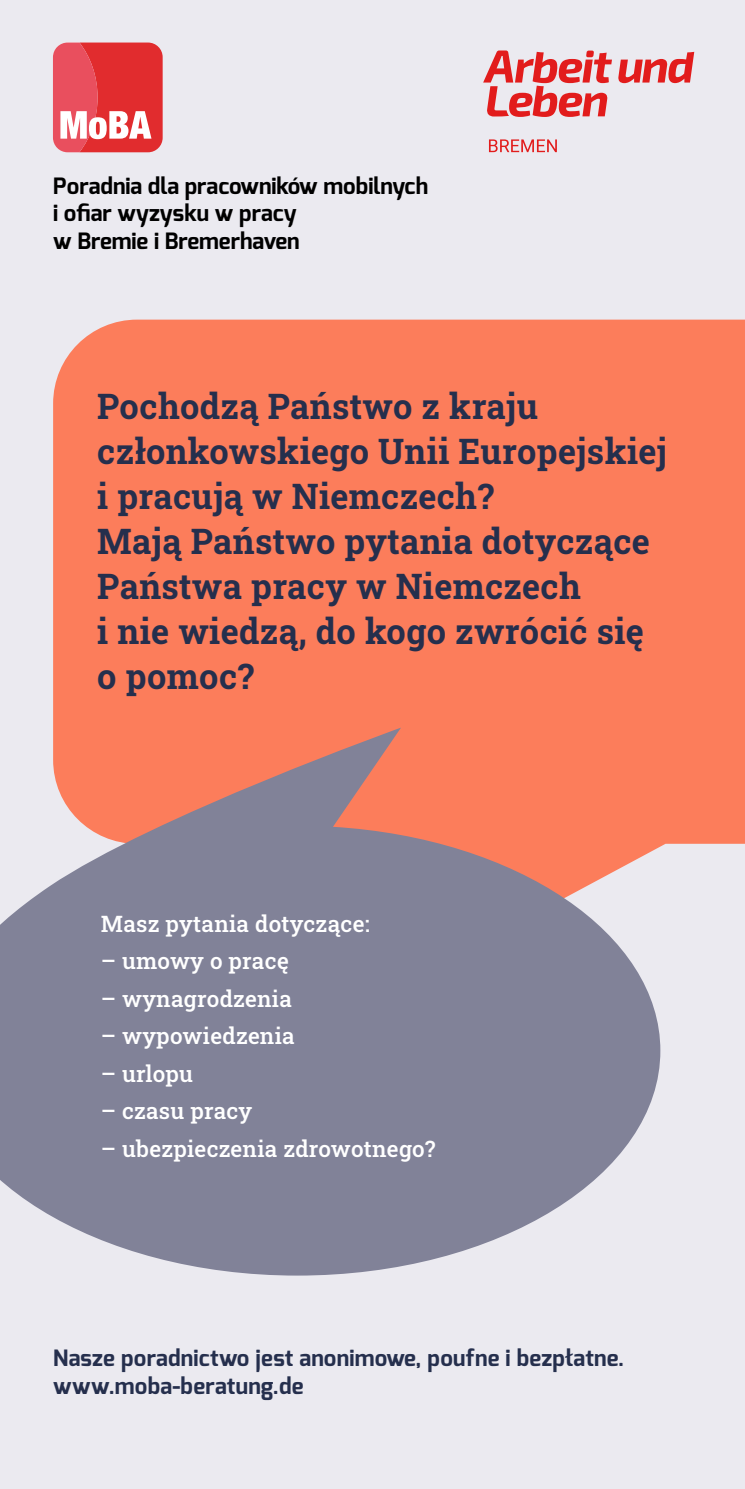
<style>
.page{position:relative;width:745px;height:1489px;background:#fff}
.page>*{position:absolute;margin:0;border:0;box-sizing:border-box;transform-origin:0 0}
.t1{font:35px/45px "Roboto Slab";letter-spacing:.01em;color:#252f4d}
.t2{font:22.5px "Roboto Slab";letter-spacing:.01em;color:#fff}
.t3{font:700 22.5px/27.5px "Exo";color:#000}
.t4{font:700 22.5px/28px "Exo";letter-spacing:.01em;color:#252f4d}
</style>
<div class="page">
<div style="left:0;top:0;width:744px;height:1488px;background:#ebeaf0"></div>
<div style="left:53px;top:319px;width:691px;height:528px;background:#fc7d5b"></div>
<svg style="left:0;top:727px;width:660px;height:548px;background:#a28d98"></svg>
<svg style="left:53px;top:43px;width:109px;height:109px;background:#e7575c"></svg>
<svg style="left:618px;top:52px;width:75px;height:31px"></svg>
<svg style="left:483px;top:50px;width:128px;height:67px"></svg>
<svg style="left:489px;top:139px;width:67px;height:13px"></svg>
<p class="t3" style="left:53px;top:172px;width:376px">Poradnia dla pracowników mobilnych i ofiar wyzysku w pracy<br>w Bremie i Bremerhaven</p>
<p class="t1" style="left:97px;top:382px;width:571px">Pochodzą Państwo z kraju członkowskiego Unii Europejskiej i pracują w Niemczech?<br>Mają Państwo pytania dotyczące<br>Państwa pracy w Niemczech<br>i nie wiedzą, do kogo zwrócić się o pomoc?</p>
<p class="t2" style="left:101px;top:907px;width:270px">Masz pytania dotyczące:</p>
<p class="t2" style="left:101px;top:945px;width:189px">– umowy o pracę</p>
<p class="t2" style="left:101px;top:982px;width:192px">– wynagrodzenia</p>
<p class="t2" style="left:101px;top:1020px;width:195px">– wypowiedzenia</p>
<p class="t2" style="left:101px;top:1057px;width:94px">– urlopu</p>
<p class="t2" style="left:101px;top:1095px;width:153px">– czasu pracy</p>
<p class="t2" style="left:101px;top:1132px;width:336px">– ubezpieczenia zdrowotnego?</p>
<p class="t4" style="left:53px;top:1343px;width:572px">Nasze poradnictwo jest anonimowe, poufne i bezpłatne. www.moba-beratung.de</p>
</div>
